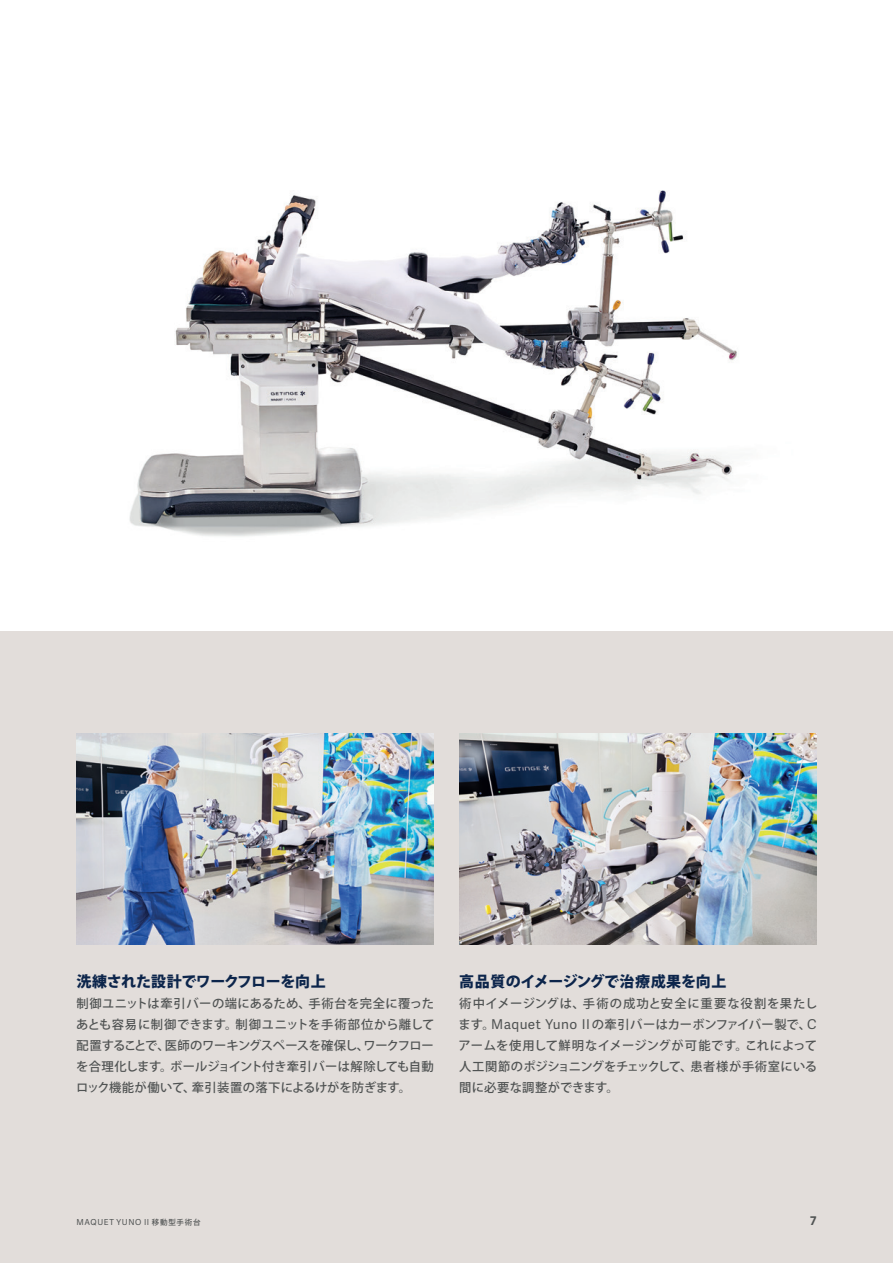
<style>
.page{position:relative;width:893px;height:1263px;background:#fff}
.page>*{position:absolute;margin:0;border:0;box-sizing:border-box;transform-origin:0 0}
.本文_見出し{font:800 15px "Koz Go Pr 6 N";letter-spacing:-.02em;color:#0c254b}
.本文{font:500 12.3px/21px "Koz Go Pr 6 N";color:#505353;text-align:justify}
.t1{font:700 12px "Adelle Sans";color:#505353}
.t2{font:8.25px "Adelle Sans";letter-spacing:.065em;color:#505353}
.s1{font-family:"Adelle Sans";font-weight:400;font-size:13.5px}
.s2{font-family:"Koz Go Pr 6 N";font-weight:500;font-size:7.5px}
</style>
<div class="page">
<img style="left:129px;top:190px;width:608px;height:347px">
<div style="left:0;top:631px;width:893px;height:632px;background:#e2ddda"></div>
<img style="left:459px;top:733px;width:357px;height:211px">
<img style="left:77px;top:733px;width:357px;height:211px">
<p class="本文_見出し" style="left:77px;top:973px;width:251px">洗練された設計でワークフローを向上</p>
<p class="本文" style="left:76px;top:993px;width:360px">制御ユニットは牽引バーの端にあるため、手術台を完全に覆ったあとも容易に制御できます。制御ユニットを手術部位から離して配置することで、医師のワーキングスペースを確保し、ワークフローを合理化します。ボールジョイント付き牽引バーは解除しても自動ロック機能が働いて、牽引装置の落下によるけがを防ぎます。</p>
<p class="本文_見出し" style="left:459px;top:973px;width:269px">高品質のイメージングで治療成果を向上</p>
<p class="本文" style="left:458px;top:993px;width:360px">術中イメージングは、手術の成功と安全に重要な役割を果たします。<span class="s1">Maquet Yuno II</span>の牽引バーはカーボンファイバー製で、<span class="s1">C</span>アームを使用して鮮明なイメージングが可能です。これによって人工関節のポジショニングをチェックして、患者様が手術室にいる間に必要な調整ができます。</p>
<p class="t2" style="left:77px;top:1216px;width:126px">MAQUET YUNO II <span class="s2">移動型手術台</span></p>
<p class="t1" style="left:810px;top:1211px;width:8px">7</p>
</div>
